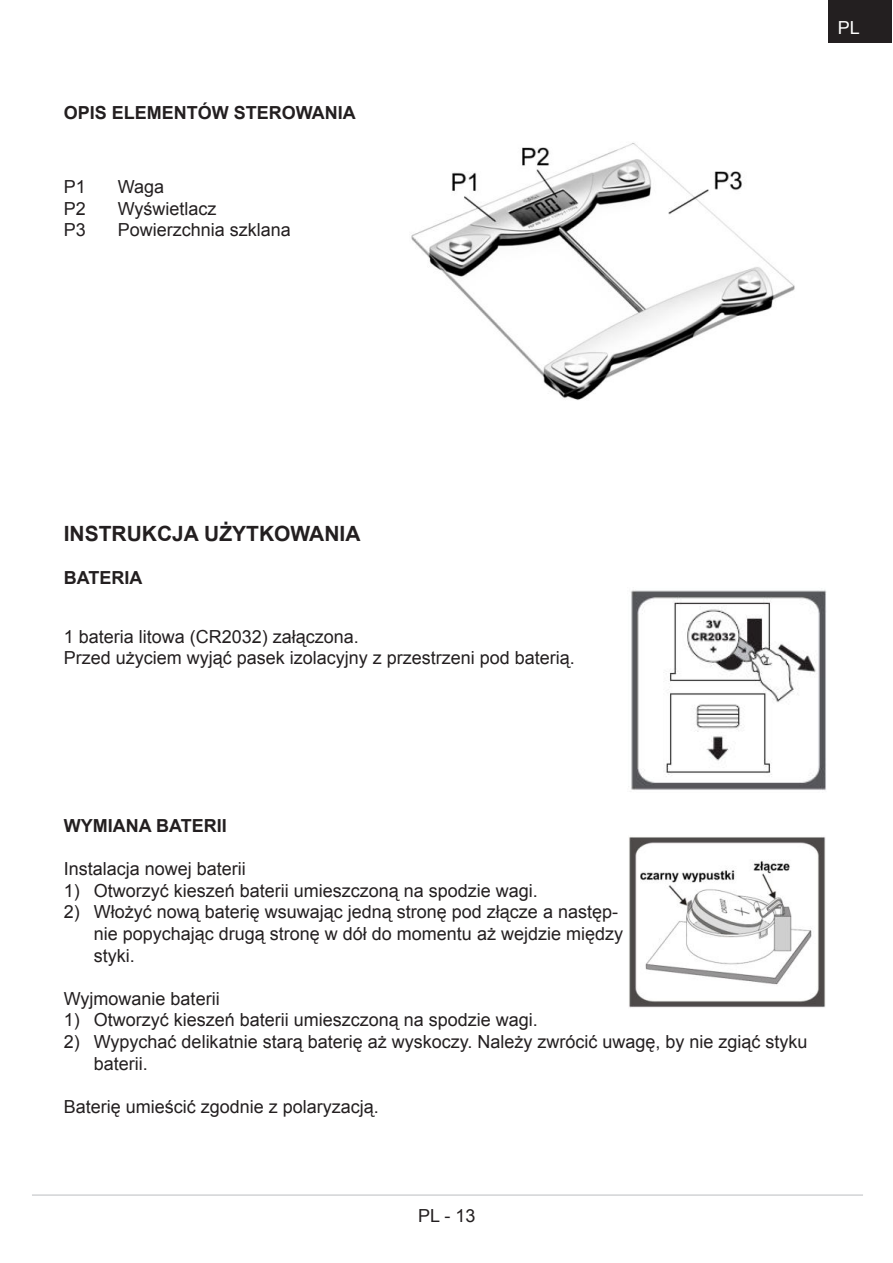
<style>
.page{position:relative;width:893px;height:1263px;background:#fff}
.page>*{position:absolute;margin:0;border:0;box-sizing:border-box;transform-origin:0 0}
.t1{font:700 21px "Arial";color:#231f20}
.t2{font:18px/21.6px "Arial";color:#231f20}
.t3{font:700 18px "Arial";color:#231f20}
.t4{font:18px "Arial";color:#fff}
</style>
<div class="page">
<hr style="left:32px;top:1195px;width:831px;height:1px;background:#bcbdc0">
<div style="left:828px;top:0;width:63px;height:43px;background:#231f20"></div>
<img style="left:411px;top:143px;width:384px;height:257px">
<img style="left:628px;top:590px;width:198px;height:200px">
<img style="left:629px;top:837px;width:197px;height:171px">
<p class="t3" style="left:64px;top:101px;width:293px">OPIS ELEMENTÓW STEROWANIA</p>
<p class="t2" style="left:64px;top:176px;width:24px">P1</p>
<p class="t2" style="left:118px;top:176px;width:48px">Waga</p>
<p class="t2" style="left:64px;top:198px;width:24px">P2</p>
<p class="t2" style="left:118px;top:198px;width:100px">Wyświetlacz</p>
<p class="t2" style="left:64px;top:219px;width:24px">P3</p>
<p class="t2" style="left:118px;top:219px;width:175px">Powierzchnia szklana</p>
<p class="t4" style="left:838px;top:15px;width:24px">PL</p>
<p class="t1" style="left:64px;top:520px;width:298px">INSTRUKCJA UŻYTKOWANIA</p>
<p class="t3" style="left:64px;top:566px;width:80px">BATERIA</p>
<p class="t2" style="left:64px;top:626px;width:513px">1 bateria litowa (CR2032) załączona.<br>Przed użyciem wyjąć pasek izolacyjny z przestrzeni pod baterią.</p>
<p class="t3" style="left:64px;top:814px;width:164px">WYMIANA BATERII</p>
<p class="t2" style="left:64px;top:858px;width:184px">Instalacja nowej baterii</p>
<p class="t2" style="left:64px;top:880px;width:476px">1) Otworzyć kieszeń baterii umieszczoną na spodzie wagi.</p>
<p class="t2" style="left:94px;top:901px;width:531px;text-indent:-30px">2) Włożyć nową baterię wsuwając jedną stronę pod złącze a następ&shy;nie popychając drugą stronę w dół do momentu aż wejdzie między styki.</p>
<p class="t2" style="left:64px;top:988px;width:157px">Wyjmowanie baterii</p>
<p class="t2" style="left:64px;top:1009px;width:476px">1) Otworzyć kieszeń baterii umieszczoną na spodzie wagi.</p>
<p class="t2" style="left:94px;top:1031px;width:715px;text-indent:-30px">2) Wypychać delikatnie starą baterię aż wyskoczy. Należy zwrócić uwagę, by nie zgiąć styku baterii.</p>
<p class="t2" style="left:64px;top:1096px;width:317px">Baterię umieścić zgodnie z polaryzacją.</p>
<p class="t2" style="left:418px;top:1205px;width:59px">PL - 13</p>
</div>
